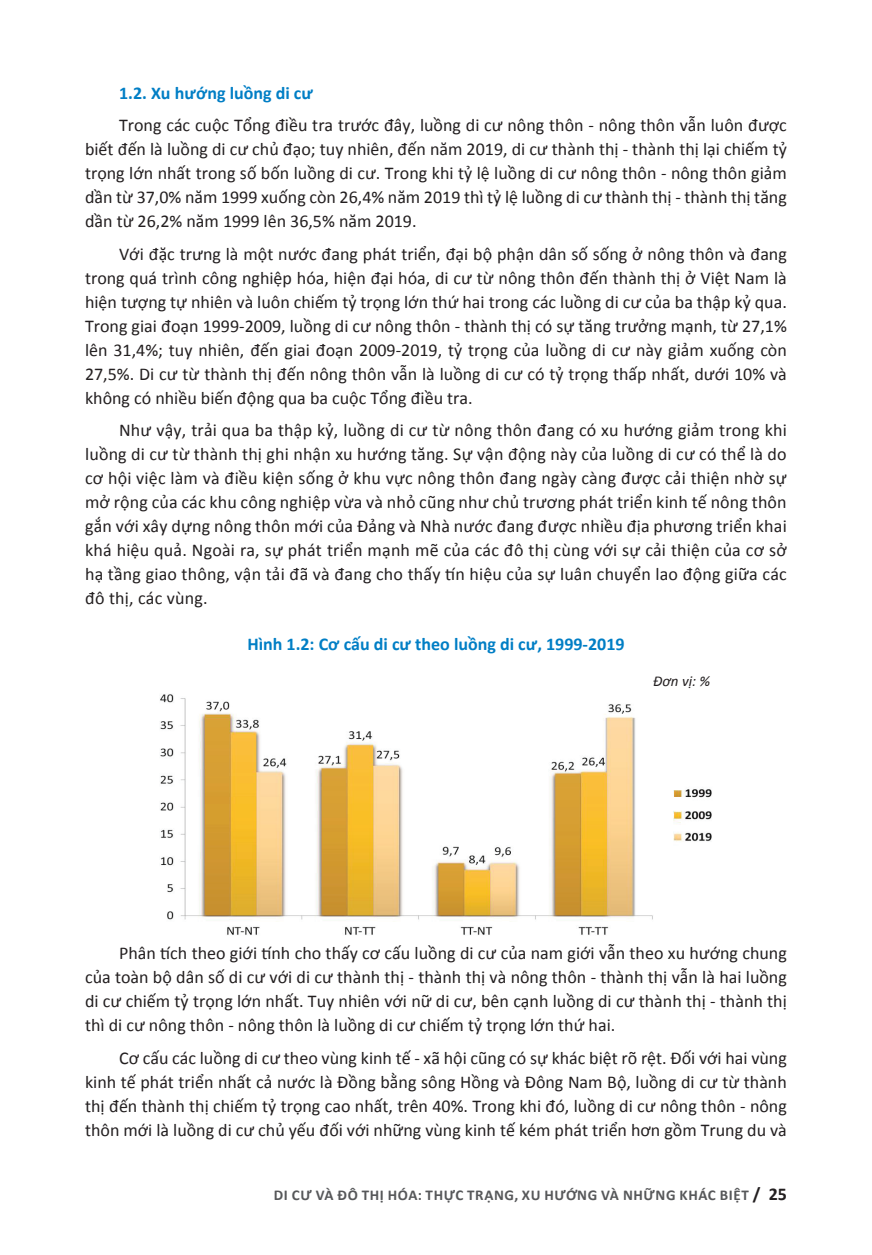
<style>
.page{position:relative;width:872px;height:1255px;background:#fff}
.page>*{position:absolute;margin:0;border:0;box-sizing:border-box;transform-origin:0 0}
.t1{font:18px/24px "Calibri";color:#231f20;text-align:justify}
.t2{font:700 18px "Calibri";color:#007ec5}
.t3{font:700 15px "Calibri";letter-spacing:.04em;color:#57585a}
.t4{font:italic 15px "Calibri";color:#231f20}
.s1{font-size:18px;color:#231f20}
</style>
<div class="page">
<img style="left:160px;top:694px;width:552px;height:241px">
<p class="t2" style="left:119px;top:81px;width:195px">1.2. Xu hướng luồng di cư</p>
<p class="t1" style="left:85px;top:113px;width:703px;text-indent:34px">Trong các cuộc Tổng điều tra trước đây, luồng di cư nông thôn - nông thôn vẫn luôn được biết đến là luồng di cư chủ đạo; tuy nhiên, đến năm 2019, di cư thành thị - thành thị lại chiếm tỷ trọng lớn nhất trong số bốn luồng di cư. Trong khi tỷ lệ luồng di cư nông thôn - nông thôn giảm dần từ 37,0% năm 1999 xuống còn 26,4% năm 2019 thì tỷ lệ luồng di cư thành thị - thành thị tăng dần từ 26,2% năm 1999 lên 36,5% năm 2019.</p>
<p class="t1" style="left:85px;top:242px;width:703px;text-indent:34px">Với đặc trưng là một nước đang phát triển, đại bộ phận dân số sống ở nông thôn và đang trong quá trình công nghiệp hóa, hiện đại hóa, di cư từ nông thôn đến thành thị ở Việt Nam là hiện tượng tự nhiên và luôn chiếm tỷ trọng lớn thứ hai trong các luồng di cư của ba thập kỷ qua.<br>Trong giai đoạn 1999-2009, luồng di cư nông thôn - thành thị có sự tăng trưởng mạnh, từ 27,1% lên 31,4%; tuy nhiên, đến giai đoạn 2009-2019, tỷ trọng của luồng di cư này giảm xuống còn 27,5%. Di cư từ thành thị đến nông thôn vẫn là luồng di cư có tỷ trọng thấp nhất, dưới 10% và không có nhiều biến động qua ba cuộc Tổng điều tra.</p>
<p class="t1" style="left:85px;top:418px;width:703px;text-indent:34px">Như vậy, trải qua ba thập kỷ, luồng di cư từ nông thôn đang có xu hướng giảm trong khi luồng di cư từ thành thị ghi nhận xu hướng tăng. Sự vận động này của luồng di cư có thể là do cơ hội việc làm và điều kiện sống ở khu vực nông thôn đang ngày càng được cải thiện nhờ sự mở rộng của các khu công nghiệp vừa và nhỏ cũng như chủ trương phát triển kinh tế nông thôn gắn với xây dựng nông thôn mới của Đảng và Nhà nước đang được nhiều địa phương triển khai khá hiệu quả. Ngoài ra, sự phát triển mạnh mẽ của các đô thị cùng với sự cải thiện của cơ sở hạ tầng giao thông, vận tải đã và đang cho thấy tín hiệu của sự luân chuyển lao động giữa các đô thị, các vùng.</p>
<p class="t2" style="left:247px;top:632px;width:379px">Hình 1.2: Cơ cấu di cư theo luồng di cư, 1999-2019</p>
<p class="t4" style="left:653px;top:671px;width:59px">Đơn vị: %</p>
<p class="t1" style="left:85px;top:941px;width:703px;text-indent:34px">Phân tích theo giới tính cho thấy cơ cấu luồng di cư của nam giới vẫn theo xu hướng chung của toàn bộ dân số di cư với di cư thành thị - thành thị và nông thôn - thành thị vẫn là hai luồng di cư chiếm tỷ trọng lớn nhất. Tuy nhiên với nữ di cư, bên cạnh luồng di cư thành thị - thành thị thì di cư nông thôn - nông thôn là luồng di cư chiếm tỷ trọng lớn thứ hai.</p>
<p class="t1" style="left:85px;top:1045px;width:703px;text-indent:34px">Cơ cấu các luồng di cư theo vùng kinh tế - xã hội cũng có sự khác biệt rõ rệt. Đối với hai vùng kinh tế phát triển nhất cả nước là Đồng bằng sông Hồng và Đông Nam Bộ, luồng di cư từ thành thị đến thành thị chiếm tỷ trọng cao nhất, trên 40%. Trong khi đó, luồng di cư nông thôn - nông thôn mới là luồng di cư chủ yếu đối với những vùng kinh tế kém phát triển hơn gồm Trung du và</p>
<p class="t3" style="left:274px;top:1184px;width:514px">DI CƯ VÀ ĐÔ THỊ HÓA: THỰC TRẠNG, XU HƯỚNG VÀ NHỮNG KHÁC BIỆT <span class="s1">/ 25</span></p>
</div>
